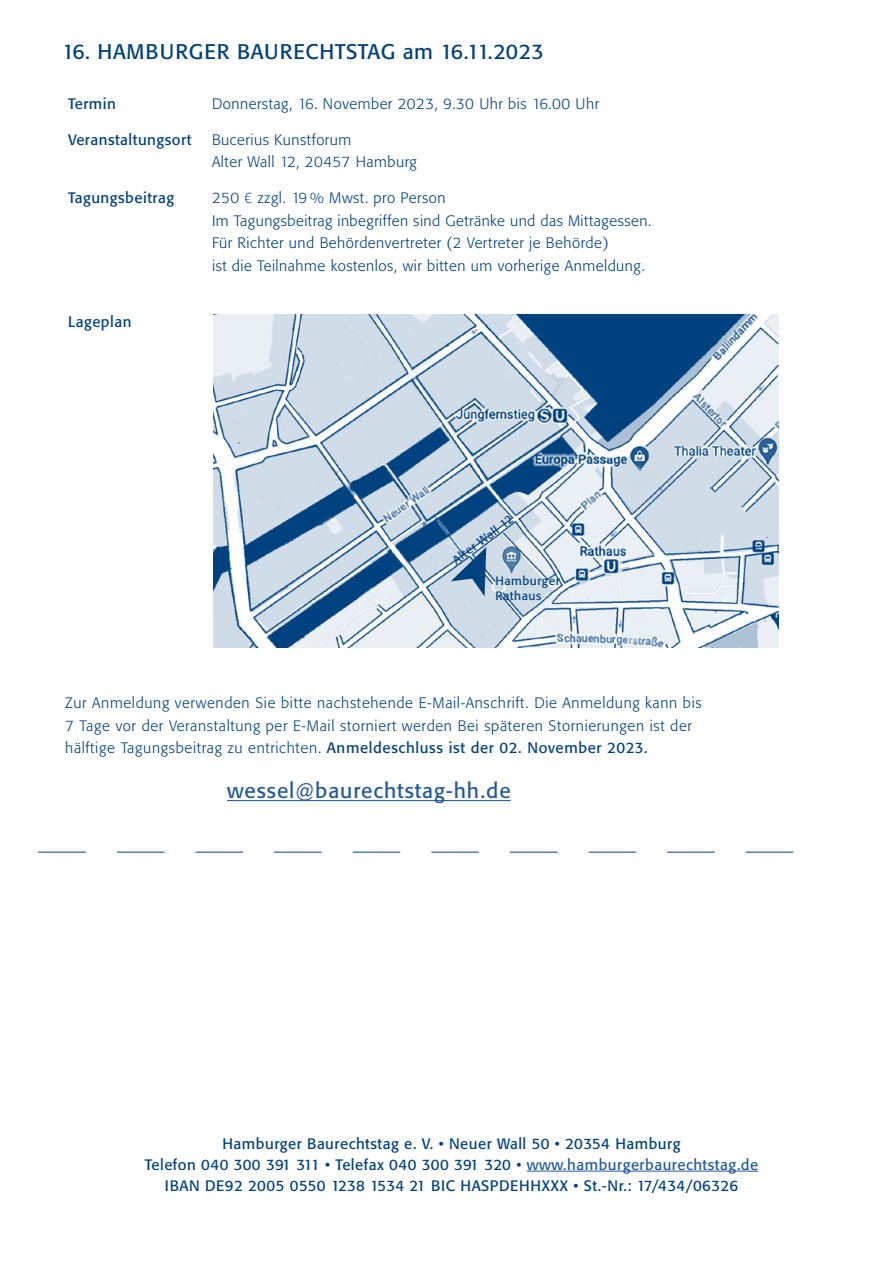
<style>
.page{position:relative;width:893px;height:1263px;background:#fff}
.page>*{position:absolute;margin:0;border:0;box-sizing:border-box;transform-origin:0 0}
.t1{font:21px "Formata BQ";letter-spacing:.035em;color:#00417f}
.t2{font:21px "Formata BQ";letter-spacing:.045em;color:#245a9c}
.t3{font:300 15px/22.5px "Formata BQ";letter-spacing:.035em;color:#00417f}
.t4{font:15px/21px "Formata BQ";letter-spacing:.035em;color:#00417f;text-align:center}
.t5{font:12px/15px "Formata BQ";letter-spacing:.045em;color:#00417f}
.s1{font-family:"Linotype Euro Font Gto P";font-weight:400}
.s2{font-weight:400}
.s3{color:#245a9c}
</style>
<div class="page">
<svg style="left:38px;top:852px;width:755px;height:1px"></svg>
<hr style="left:227px;top:800px;width:284px;height:1px;background:#245a9c">
<img style="left:214px;top:315px;width:564px;height:333px">
<hr style="left:527px;top:1171px;width:231px;height:1px;background:#245a9c">
<svg style="left:450px;top:539px;width:53px;height:57px"></svg>
<h1 class="t1" style="left:62px;top:39px;width:483px">16. HAMBURGER BAURECHTSTAG am 16.11.2023</h1>
<p class="t4" style="left:68px;top:93px;width:49px">Termin</p>
<p class="t3" style="left:212px;top:92px;width:388px">Donnerstag, 16. November 2023, 9.30 Uhr bis 16.00 Uhr</p>
<p class="t4" style="left:68px;top:129px;width:125px">Veranstaltungsort</p>
<p class="t3" style="left:212px;top:128px;width:206px">Bucerius Kunstforum<br>Alter Wall 12, 20457 Hamburg</p>
<p class="t4" style="left:68px;top:187px;width:108px">Tagungsbeitrag</p>
<p class="t3" style="left:212px;top:187px;width:441px">250 <span class="s1">A</span> zzgl. 19 % Mwst. pro Person<br>Im Tagungsbeitrag inbegriffen sind Getränke und das Mittagessen.<br>Für Richter und Behördenvertreter (2 Vertreter je Behörde)<br>ist die Teilnahme kostenlos, wir bitten um vorherige Anmeldung.</p>
<p class="t4" style="left:68px;top:311px;width:65px">Lageplan</p>
<p class="t5" style="left:449px;top:555px;width:74px;rotate:-37deg">Alter Wall 12</p>
<p class="t5" style="left:495px;top:573px;width:66px">Hamburger<br>Rathaus</p>
<p class="t3" style="left:65px;top:692px;width:638px">Zur Anmeldung verwenden Sie bitte nachstehende E-Mail-Anschrift. Die Anmeldung kann bis<br>7 Tage vor der Veranstaltung per E-Mail storniert werden Bei späteren Stornierungen ist der hälftige Tagungsbeitrag zu entrichten. <span class="s2">Anmeldeschluss ist der 02. November 2023.</span></p>
<h1 class="t2" style="left:227px;top:778px;width:285px">wessel@baurechtstag-hh.de</h1>
<p class="t4" style="left:145px;top:1133px;width:615px">Hamburger Baurechtstag e. V. • Neuer Wall 50 • 20354 Hamburg<br>Telefon 040 300 391 311 • Telefax 040 300 391 320 • <span class="s3">www.hamburgerbaurechtstag.de<br></span>IBAN DE92 2005 0550 1238 1534 21 BIC HASPDEHHXXX • St.-Nr.: 17/434/06326</p>
</div>
